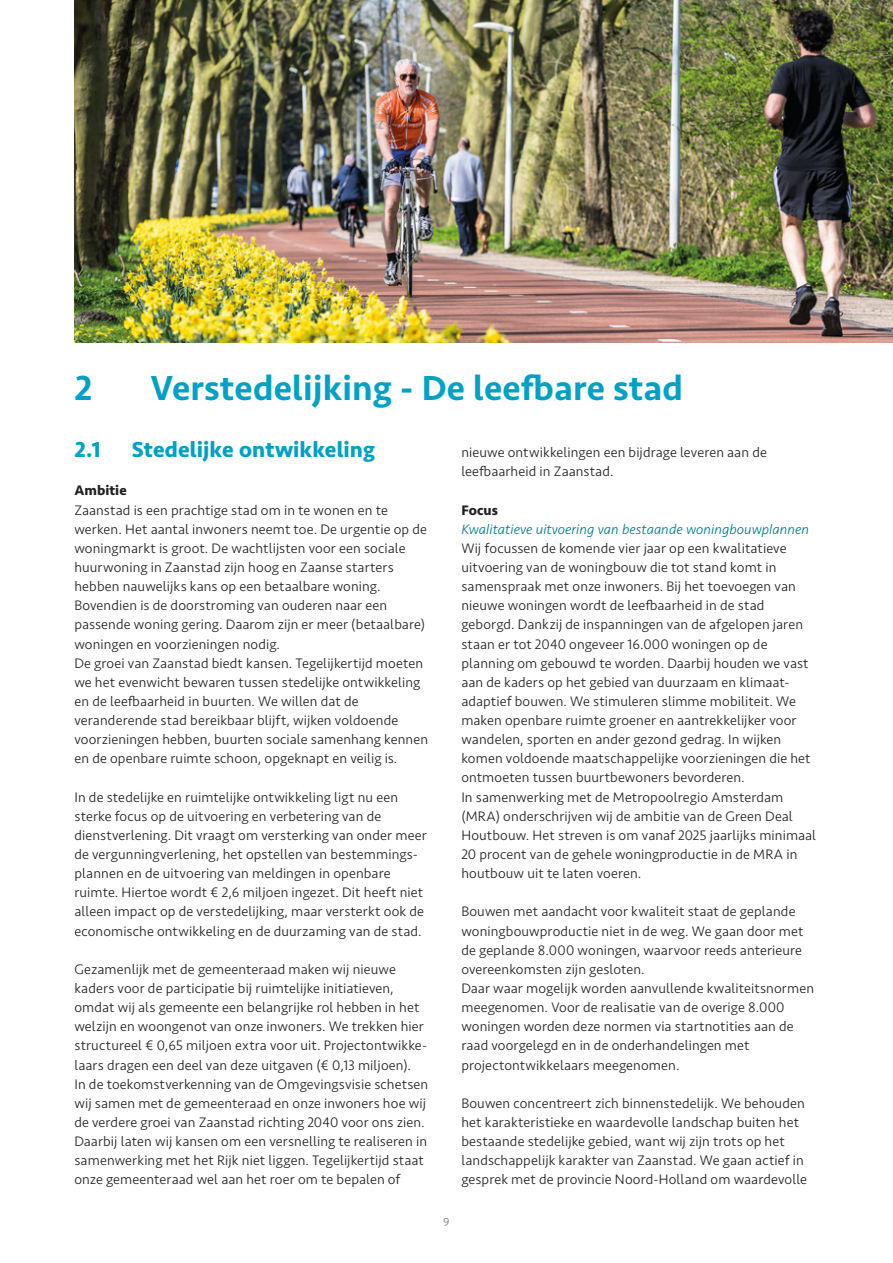
<style>
.page{position:relative;width:893px;height:1263px;background:#fff}
.page>*{position:absolute;margin:0;border:0;box-sizing:border-box;transform-origin:0 0}
.Hoofdstuktitel_A4{font:500 36px "Seravek Basic";letter-spacing:.005em;color:#00a1c4}
.Hoofdkop_A4{font:700 22.5px "Seravek Basic";letter-spacing:.005em;color:#00a1c4}
.Plattetekst_basis_A4{font:300 14.25px/19.2px "Seravek Basic";letter-spacing:.01em;color:#231f20}
.Subparagraafkop_blau{font:italic 300 14.25px "Seravek Basic";letter-spacing:.005em;color:#00778d}
.Paragraafkopzwart_a4{font:700 14.25px "Seravek Basic";letter-spacing:.005em;color:#231f20}
.t1{font:300 12px "Seravek Basic";color:#7f7171}
</style>
<div class="page">
<img style="left:74px;top:0;width:819px;height:342px">
<p class="Hoofdstuktitel_A4" style="left:74px;top:365px;width:19px">2</p>
<p class="Hoofdstuktitel_A4" style="left:151px;top:365px;width:534px">Verstedelijking - De leefbare stad</p>
<p class="Hoofdkop_A4" style="left:74px;top:436px;width:28px">2.1</p>
<p class="Hoofdkop_A4" style="left:132px;top:436px;width:245px">Stedelijke ontwikkeling</p>
<p class="Paragraafkopzwart_a4" style="left:74px;top:482px;width:54px">Ambitie</p>
<p class="Plattetekst_basis_A4" style="left:74px;top:500px;width:354px">Zaanstad is een prachtige stad om in te wonen en te werken. Het aantal inwoners neemt toe. De urgentie op de woningmarkt is groot. De wachtlijsten voor een sociale huurwoning in Zaanstad zijn hoog en Zaanse starters hebben nauwelijks kans op een betaalbare woning.<br>Bovendien is de doorstroming van ouderen naar een passende woning gering. Daarom zijn er meer (betaalbare) woningen en voorzieningen nodig.</p>
<p class="Plattetekst_basis_A4" style="left:74px;top:653px;width:355px">De groei van Zaanstad biedt kansen. Tegelijkertijd moeten we het evenwicht bewaren tussen stedelijke ontwikkeling en de leefbaarheid in buurten. We willen dat de veranderende stad bereikbaar blijft, wijken voldoende voorzieningen hebben, buurten sociale samenhang kennen en de openbare ruimte schoon, opgeknapt en veilig is.</p>
<p class="Plattetekst_basis_A4" style="left:74px;top:787px;width:354px">In de stedelijke en ruimtelijke ontwikkeling ligt nu een sterke focus op de uitvoering en verbetering van de dienstverlening. Dit vraagt om versterking van onder meer de vergunningverlening, het opstellen van bestemmings&shy;plannen en de uitvoering van meldingen in openbare ruimte. Hiertoe wordt € 2,6 miljoen ingezet. Dit heeft niet alleen impact op de verstedelijking, maar versterkt ook de economische ontwikkeling en de duurzaming van de stad.</p>
<p class="Plattetekst_basis_A4" style="left:74px;top:959px;width:354px">Gezamenlijk met de gemeenteraad maken wij nieuwe kaders voor de participatie bij ruimtelijke initiatieven, omdat wij als gemeente een belangrijke rol hebben in het welzijn en woongenot van onze inwoners. We trekken hier structureel € 0,65 miljoen extra voor uit. Projectontwikke&shy;laars dragen een deel van deze uitgaven (€ 0,13 miljoen).</p>
<p class="Plattetekst_basis_A4" style="left:74px;top:1074px;width:355px">In de toekomstverkenning van de Omgevingsvisie schetsen wij samen met de gemeenteraad en onze inwoners hoe wij de verdere groei van Zaanstad richting 2040 voor ons zien.<br>Daarbij laten wij kansen om een versnelling te realiseren in samenwerking met het Rijk niet liggen. Tegelijkertijd staat onze gemeenteraad wel aan het roer om te bepalen of</p>
<p class="Plattetekst_basis_A4" style="left:461px;top:443px;width:307px">nieuwe ontwikkelingen een bijdrage leveren aan de leefbaarheid in Zaanstad.</p>
<p class="Paragraafkopzwart_a4" style="left:461px;top:501px;width:38px">Focus</p>
<p class="Subparagraafkop_blau" style="left:461px;top:520px;width:349px">Kwalitatieve uitvoering van bestaande woningbouwplannen</p>
<p class="Plattetekst_basis_A4" style="left:461px;top:538px;width:351px">Wij focussen de komende vier jaar op een kwalitatieve uitvoering van de woningbouw die tot stand komt in samenspraak met onze inwoners. Bij het toevoegen van nieuwe woningen wordt de leefbaarheid in de stad geborgd. Dankzij de inspanningen van de afgelopen jaren staan er tot 2040 ongeveer 16.000 woningen op de planning om gebouwd te worden. Daarbij houden we vast aan de kaders op het gebied van duurzaam en klimaat&shy;adaptief bouwen. We stimuleren slimme mobiliteit. We maken openbare ruimte groener en aantrekkelijker voor wandelen, sporten en ander gezond gedrag. In wijken komen voldoende maatschappelijke voorzieningen die het ontmoeten tussen buurtbewoners bevorderen.</p>
<p class="Plattetekst_basis_A4" style="left:461px;top:787px;width:356px">In samenwerking met de Metropoolregio Amsterdam (MRA) onderschrijven wij de ambitie van de Green Deal Houtbouw. Het streven is om vanaf 2025 jaarlijks minimaal 20 procent van de gehele woningproductie in de MRA in houtbouw uit te laten voeren.</p>
<p class="Plattetekst_basis_A4" style="left:461px;top:902px;width:344px">Bouwen met aandacht voor kwaliteit staat de geplande woningbouwproductie niet in de weg. We gaan door met de geplande 8.000 woningen, waarvoor reeds anterieure overeenkomsten zijn gesloten.</p>
<p class="Plattetekst_basis_A4" style="left:461px;top:978px;width:354px">Daar waar mogelijk worden aanvullende kwaliteitsnormen meegenomen. Voor de realisatie van de overige 8.000 woningen worden deze normen via startnotities aan de raad voorgelegd en in de onderhandelingen met projectontwikkelaars meegenomen.</p>
<p class="Plattetekst_basis_A4" style="left:461px;top:1093px;width:347px">Bouwen concentreert zich binnenstedelijk. We behouden het karakteristieke en waardevolle landschap buiten het bestaande stedelijke gebied, want wij zijn trots op het landschappelijk karakter van Zaanstad. We gaan actief in gesprek met de provincie Noord-Holland om waardevolle</p>
<p class="t1" style="left:443px;top:1215px;width:8px">9</p>
</div>
